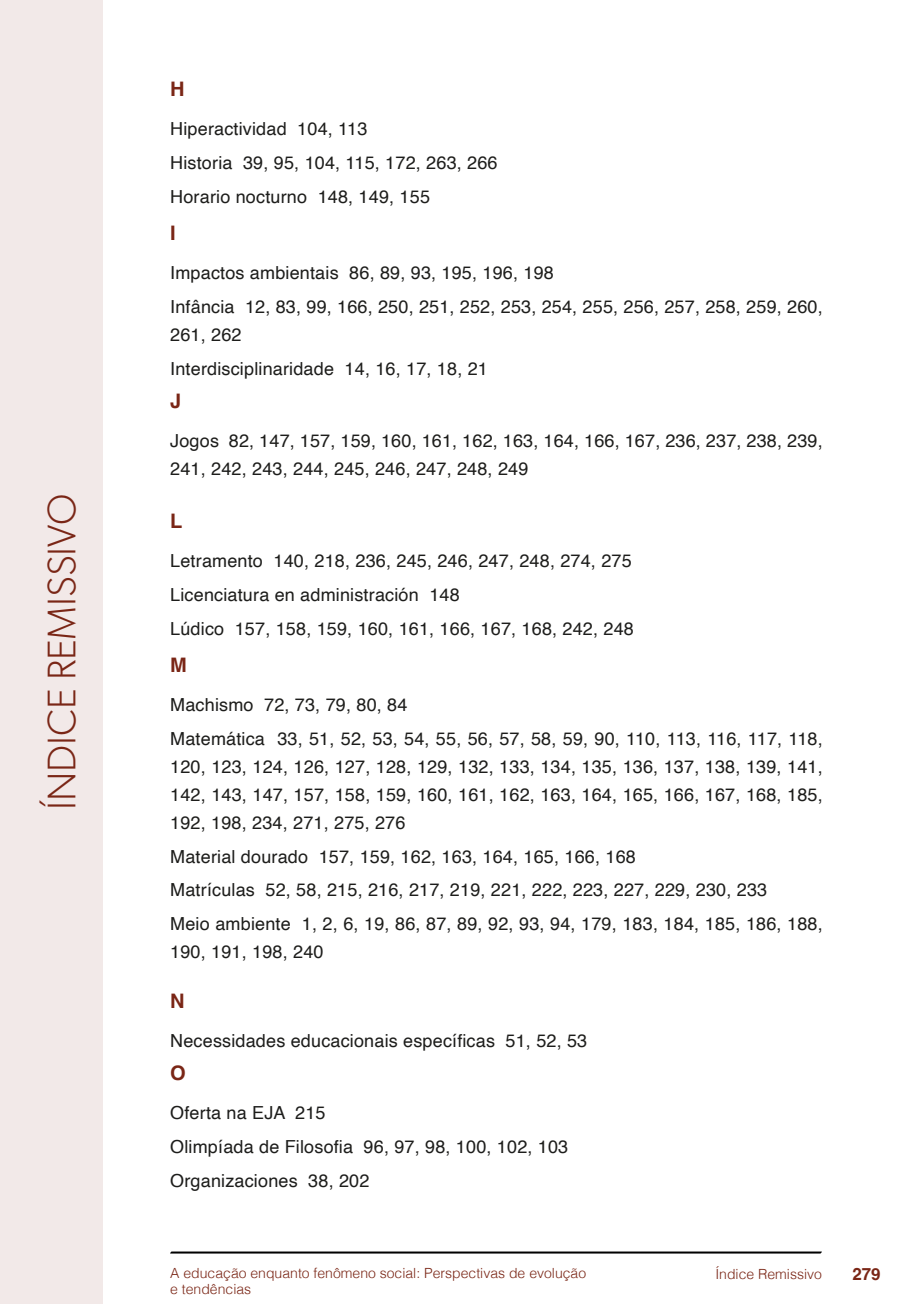
<style>
.page{position:relative;width:908px;height:1304px;background:#fff}
.page>*{position:absolute;margin:0;border:0;box-sizing:border-box;transform-origin:0 0}
.t1{font:300 40px "Gibson";color:#7a2616}
.t2{font:700 20px "Helvetica";color:#7a2616}
.t3{font:18px/33.6px "Helvetica";letter-spacing:.01em;color:#1d1d1b}
.t4{font:700 16.8px "Helvetica";color:#7a2616}
.t5{font:300 14px "Helvetica";color:#7a2616}
</style>
<div class="page">
<svg style="left:170px;top:1251px;width:651px;height:3px;background:#515151"></svg>
<div style="left:0;top:0;width:103px;height:1304px;background:#f2e9e8"></div>
<h1 class="t1" style="left:37px;top:810px;width:317px;rotate:-90deg">ÍNDICE REMISSIVO</h1>
<p class="t2" style="left:170px;top:77px;width:16px">H</p>
<p class="t3" style="left:170px;top:113px;width:329px">Hiperactividad 104, 113<br>Historia 39, 95, 104, 115, 172, 263, 266<br>Horario nocturno 148, 149, 155</p>
<p class="t2" style="left:170px;top:221px;width:7px">I</p>
<p class="t3" style="left:170px;top:257px;width:653px">Impactos ambientais 86, 89, 93, 195, 196, 198<br>Infância 12, 83, 99, 166, 250, 251, 252, 253, 254, 255, 256, 257, 258, 259, 260,</p>
<p class="t3" style="left:170px;top:318px;width:319px">261, 262<br>Interdisciplinaridade 14, 16, 17, 18, 21</p>
<p class="t2" style="left:170px;top:389px;width:13px">J</p>
<p class="t3" style="left:170px;top:428px;width:653px;line-height:28px">Jogos 82, 147, 157, 159, 160, 161, 162, 163, 164, 166, 167, 236, 237, 238, 239,<br>241, 242, 243, 244, 245, 246, 247, 248, 249</p>
<p class="t2" style="left:170px;top:509px;width:14px">L</p>
<p class="t3" style="left:170px;top:545px;width:465px">Letramento 140, 218, 236, 245, 246, 247, 248, 274, 275<br>Licenciatura en administración 148<br>Lúdico 157, 158, 159, 160, 161, 166, 167, 168, 242, 248</p>
<p class="t2" style="left:170px;top:653px;width:18px">M</p>
<p class="t3" style="left:170px;top:689px;width:653px">Machismo 72, 73, 79, 80, 84<br>Matemática 33, 51, 52, 53, 54, 55, 56, 57, 58, 59, 90, 110, 113, 116, 117, 118,</p>
<p class="t3" style="left:170px;top:753px;width:653px;line-height:28px;text-align:justify">120, 123, 124, 126, 127, 128, 129, 132, 133, 134, 135, 136, 137, 138, 139, 141, 142, 143, 147, 157, 158, 159, 160, 161, 162, 163, 164, 165, 166, 167, 168, 185, 192, 198, 234, 271, 275, 276</p>
<p class="t3" style="left:170px;top:840px;width:653px">Material dourado 157, 159, 162, 163, 164, 165, 166, 168<br>Matrículas 52, 58, 215, 216, 217, 219, 221, 222, 223, 227, 229, 230, 233<br>Meio ambiente 1, 2, 6, 19, 86, 87, 89, 92, 93, 94, 179, 183, 184, 185, 186, 188,</p>
<p class="t3" style="left:170px;top:936px;width:155px">190, 191, 198, 240</p>
<p class="t2" style="left:170px;top:989px;width:16px">N</p>
<p class="t3" style="left:170px;top:1025px;width:418px">Necessidades educacionais específicas 51, 52, 53</p>
<p class="t2" style="left:170px;top:1061px;width:17px">O</p>
<p class="t3" style="left:170px;top:1097px;width:399px">Oferta na EJA 215<br>Olimpíada de Filosofia 96, 97, 98, 100, 102, 103<br>Organizaciones 38, 202</p>
<p class="t5" style="left:715px;top:1262px;width:108px">Índice Remissivo</p>
<p class="t5" style="left:170px;top:1261px;width:417px">A educação enquanto fenômeno social: Perspectivas de evolução</p>
<p class="t4" style="left:851px;top:1264px;width:30px">279</p>
<p class="t5" style="left:170px;top:1277px;width:82px">e tendências</p>
</div>
